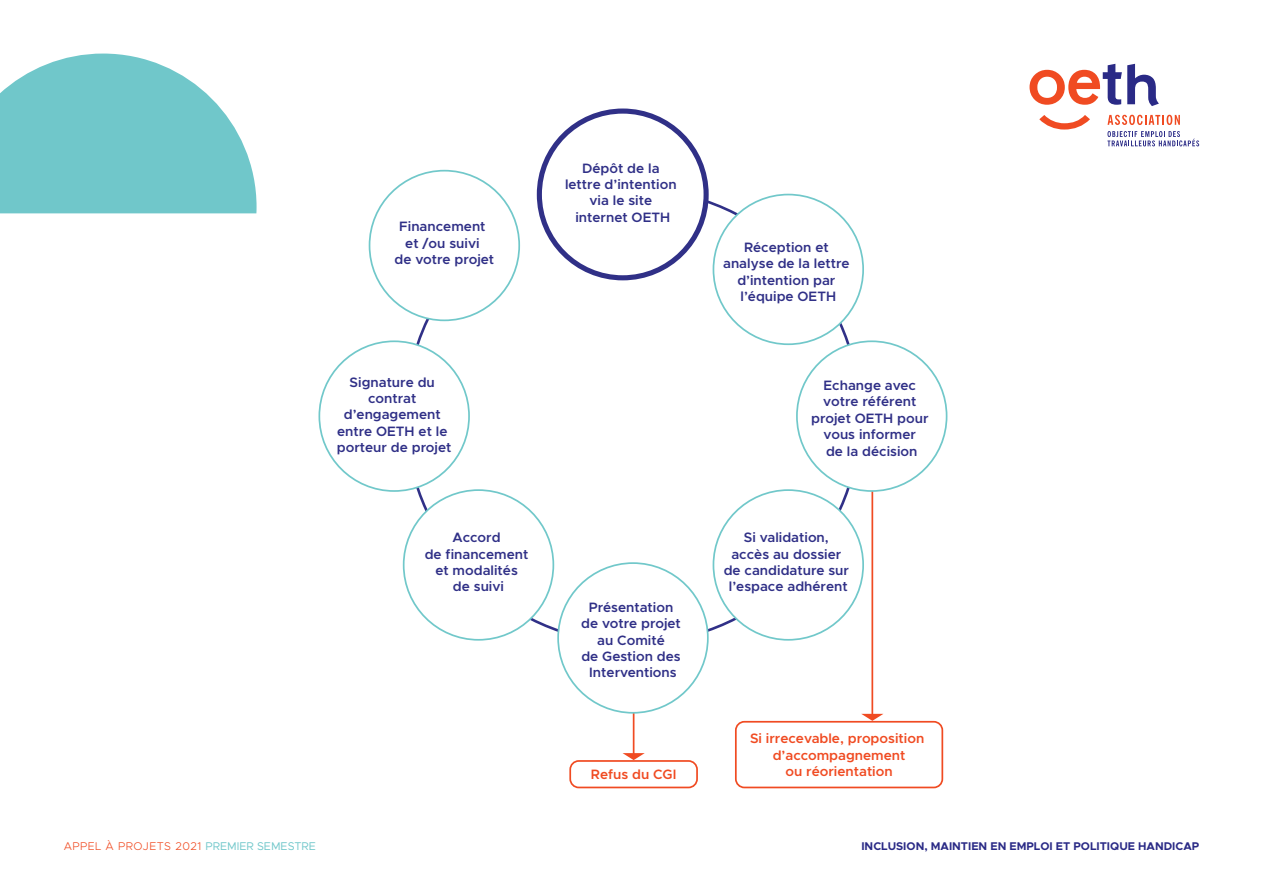
<style>
.page{position:relative;width:1263px;height:893px;background:#fff}
.page>*{position:absolute;margin:0;border:0;box-sizing:border-box;transform-origin:0 0}
.t1{font:600 13.65px/16.4px "Metropolis";color:#303087;text-align:center}
.t2{font:600 13.65px/16.4px "Metropolis";color:#f04b22;text-align:center}
.t3{font:700 11.25px "Metropolis";color:#2a2a86}
.t4{font:300 11.25px "Metropolis";letter-spacing:.04em;color:#f04b22}
.s1{font-weight:400;color:#70c7ca}
</style>
<div class="page">
<hr style="left:633px;top:637px;width:1px;height:118px;background:#f04b22">
<svg style="left:623px;top:753px;width:22px;height:7px"></svg>
<div style="left:569px;top:760px;width:129px;height:28px;border:2px solid #f04b22;border-radius:9px"></div>
<svg style="left:318px;top:109px;width:629px;height:612px"></svg>
<div style="left:735px;top:721px;width:208px;height:67px;border:2px solid #f04b22;border-radius:9px"></div>
<svg style="left:1107px;top:131px;width:92px;height:15px"></svg>
<svg style="left:1107px;top:115px;width:73px;height:10px"></svg>
<svg style="left:1039px;top:115px;width:51px;height:15px"></svg>
<svg style="left:1029px;top:64px;width:130px;height:42px"></svg>
<svg style="left:0;top:54px;width:257px;height:160px;background:#86cfd2"></svg>
<p class="t1" style="left:394px;top:218px;width:101px">Financement et /ou suivi<br>de votre projet</p>
<p class="t1" style="left:565px;top:160px;width:113px">Dépôt de la lettre d’intention via le site internet OETH</p>
<p class="t1" style="left:723px;top:239px;width:128px">Réception et analyse de la lettre d’intention par l’équipe OETH</p>
<p class="t1" style="left:337px;top:374px;width:116px">Signature du contrat d’engagement entre OETH et le porteur de projet</p>
<p class="t1" style="left:811px;top:377px;width:119px">Echange avec votre référent projet OETH pour vous informer<br>de la décision</p>
<p class="t1" style="left:425px;top:529px;width:105px">Accord<br>de financement et modalités<br>de suivi</p>
<p class="t1" style="left:581px;top:599px;width:101px">Présentation de votre projet au Comité<br>de Gestion des<br>Interventions</p>
<p class="t2" style="left:591px;top:766px;width:87px">Refus du CGI</p>
<p class="t1" style="left:724px;top:529px;width:127px">Si validation, accès au dossier de candidature sur l’espace adhérent</p>
<p class="t2" style="left:750px;top:730px;width:176px">Si irrecevable, proposition d’accompagnement<br>ou réorientation</p>
<p class="t4" style="left:64px;top:839px;width:254px">APPEL À PROJETS 2021 <span class="s1">PREMIER SEMESTRE</span></p>
<p class="t3" style="left:861px;top:839px;width:339px">INCLUSION, MAINTIEN EN EMPLOI ET POLITIQUE HANDICAP</p>
</div>
